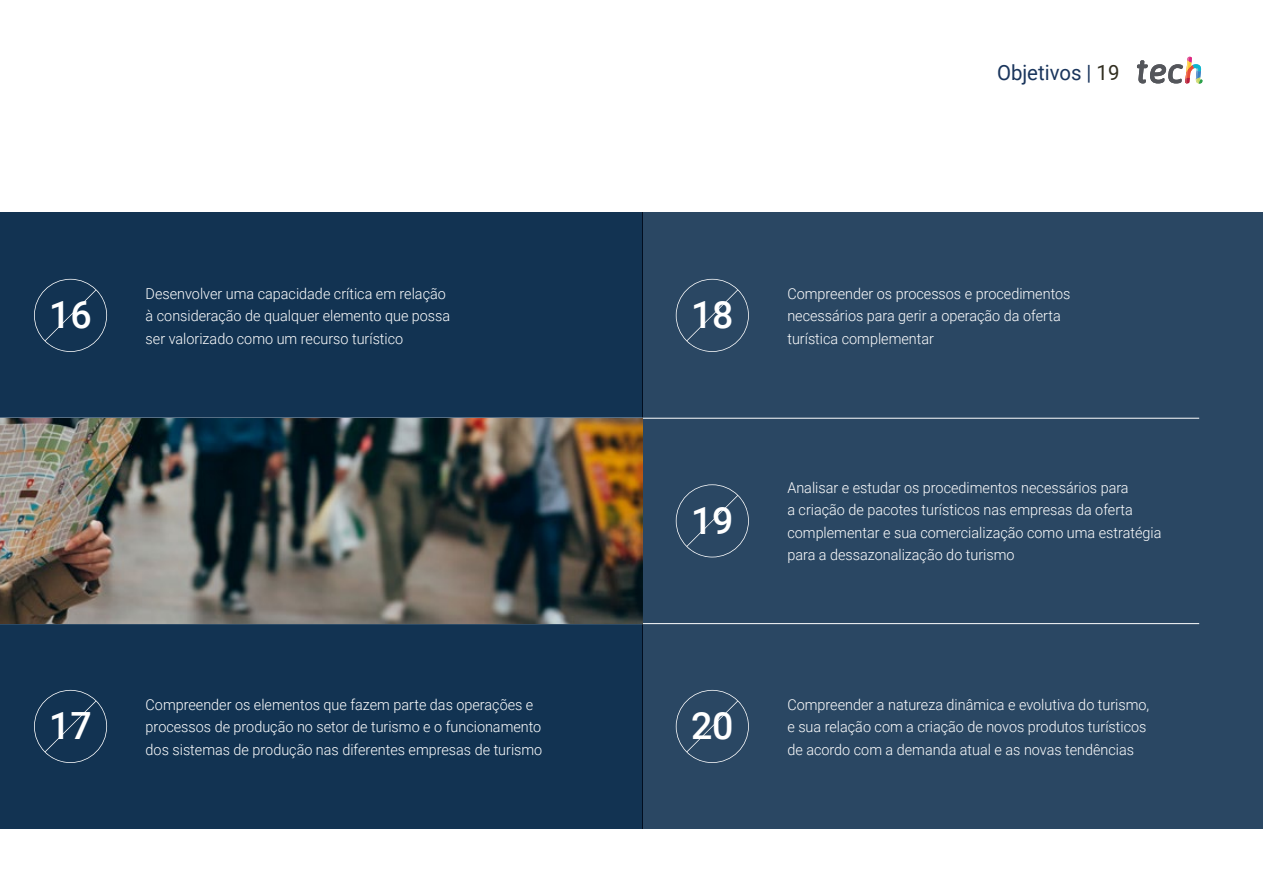
<style>
.page{position:relative;width:1263px;height:893px;background:#fff}
.page>*{position:absolute;margin:0;border:0;box-sizing:border-box;transform-origin:0 0}
.t1{font:500 37.5px "Roboto";color:#fff}
.t2{font:21px "Roboto";color:#1a355c}
.t3{font:300 15px/22.5px "Roboto";color:#fff;scale:.96 1}
.s1{color:#312e20}
</style>
<div class="page">
<div style="left:0;top:213px;width:642px;height:616px;background:#123352"></div>
<div style="left:642px;top:213px;width:621px;height:616px;background:#2a4763"></div>
<svg style="left:34px;top:279px;width:73px;height:73px"></svg>
<svg style="left:34px;top:690px;width:73px;height:73px"></svg>
<svg style="left:676px;top:279px;width:73px;height:73px"></svg>
<svg style="left:676px;top:484px;width:73px;height:73px"></svg>
<svg style="left:676px;top:690px;width:73px;height:73px"></svg>
<hr style="left:0;top:418px;width:1199px;height:1px;background:#fff">
<hr style="left:0;top:623px;width:1199px;height:1px;background:#fff">
<img style="left:0;top:418px;width:642px;height:205px">
<svg style="left:1137px;top:57px;width:65px;height:27px"></svg>
<h1 class="t1" style="left:49px;top:288px;width:44px">16</h1>
<p class="t3" style="left:146px;top:281px;width:319px">Desenvolver uma capacidade crítica em relação à consideração de qualquer elemento que possa ser valorizado como um recurso turístico</p>
<h1 class="t1" style="left:49px;top:699px;width:44px">17</h1>
<p class="t3" style="left:146px;top:692px;width:415px">Compreender os elementos que fazem parte das operações e processos de produção no setor de turismo e o funcionamento dos sistemas de produção nas diferentes empresas de turismo</p>
<h2 class="t2" style="left:997px;top:57px;width:124px">Objetivos | <span class="s1">19</span></h2>
<h1 class="t1" style="left:691px;top:288px;width:44px">18</h1>
<h1 class="t1" style="left:691px;top:494px;width:44px">19</h1>
<h1 class="t1" style="left:691px;top:699px;width:44px">20</h1>
<p class="t3" style="left:787px;top:281px;width:296px">Compreender os processos e procedimentos necessários para gerir a operação da oferta turística complementar</p>
<p class="t3" style="left:787px;top:476px;width:391px">Analisar e estudar os procedimentos necessários para<br>a criação de pacotes turísticos nas empresas da oferta complementar e sua comercialização como uma estratégia para a dessazonalização do turismo</p>
<p class="t3" style="left:787px;top:692px;width:378px">Compreender a natureza dinâmica e evolutiva do turismo, e sua relação com a criação de novos produtos turísticos de acordo com a demanda atual e as novas tendências</p>
</div>
